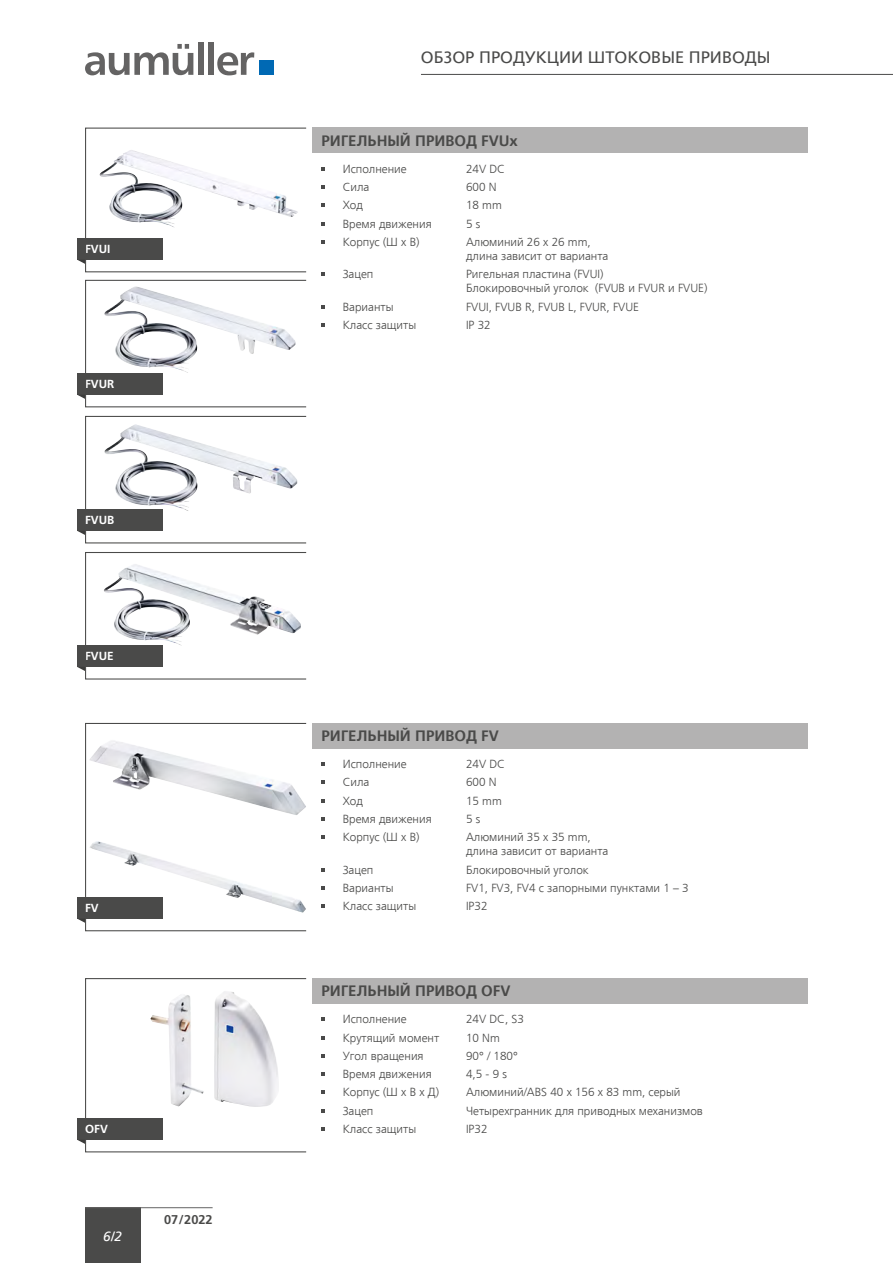
<style>
.page{position:relative;width:893px;height:1263px;background:#fff}
.page>*{position:absolute;margin:0;border:0;box-sizing:border-box;transform-origin:0 0}
.t1{font:16.5px "Frutiger LTCYR";color:#4a4a49}
.t2{font:700 15px "Frutiger LTCYR";color:#4a4a49}
.t3{font:italic 13.5px "Frutiger LT";color:#fff}
.t4{font:700 12.75px "Frutiger LT Std";color:#4a4a49}
.t5{font:300 11.7px/14.1px "Frutiger LTCYR";color:#4a4a49}
.t6{font:700 11.7px "Frutiger LT Std";color:#fff}
</style>
<div class="page">
<hr style="left:421px;top:74px;width:472px;height:1px;background:#4a4a49">
<svg style="left:85px;top:44px;width:108px;height:31px"></svg>
<div style="left:198px;top:43px;width:6px;height:32px;background:#646363"></div>
<div style="left:208px;top:43px;width:6px;height:32px;background:#646363"></div>
<svg style="left:217px;top:52px;width:37px;height:23px"></svg>
<div style="left:259px;top:60px;width:15px;height:15px;background:#0069b4"></div>
<div style="left:85px;top:1208px;width:55px;height:55px;background:#4a4a49"></div>
<hr style="left:85px;top:1207px;width:128px;height:1px;background:#646363">
<div style="left:313px;top:128px;width:495px;height:25px;background:#b3b2b2"></div>
<div style="left:313px;top:723px;width:495px;height:25px;background:#b3b2b2"></div>
<svg style="left:321px;top:167px;width:4px;height:4px"></svg>
<svg style="left:321px;top:185px;width:4px;height:4px"></svg>
<svg style="left:321px;top:203px;width:4px;height:4px"></svg>
<svg style="left:321px;top:222px;width:4px;height:3px"></svg>
<svg style="left:321px;top:240px;width:4px;height:4px"></svg>
<svg style="left:321px;top:272px;width:4px;height:4px"></svg>
<svg style="left:321px;top:305px;width:4px;height:3px"></svg>
<svg style="left:321px;top:323px;width:4px;height:4px"></svg>
<svg style="left:321px;top:762px;width:4px;height:4px"></svg>
<svg style="left:321px;top:780px;width:4px;height:4px"></svg>
<svg style="left:321px;top:799px;width:4px;height:3px"></svg>
<svg style="left:321px;top:817px;width:4px;height:4px"></svg>
<svg style="left:321px;top:835px;width:4px;height:4px"></svg>
<svg style="left:321px;top:868px;width:4px;height:3px"></svg>
<svg style="left:321px;top:886px;width:4px;height:4px"></svg>
<svg style="left:321px;top:904px;width:4px;height:4px"></svg>
<div style="left:313px;top:978px;width:495px;height:25px;background:#b3b2b2"></div>
<svg style="left:321px;top:1017px;width:4px;height:4px"></svg>
<svg style="left:321px;top:1036px;width:4px;height:3px"></svg>
<svg style="left:321px;top:1054px;width:4px;height:4px"></svg>
<svg style="left:321px;top:1072px;width:4px;height:4px"></svg>
<svg style="left:321px;top:1090px;width:4px;height:4px"></svg>
<svg style="left:321px;top:1109px;width:4px;height:3px"></svg>
<svg style="left:321px;top:1127px;width:4px;height:4px"></svg>
<img style="left:104px;top:286px;width:85px;height:87px">
<img style="left:104px;top:424px;width:85px;height:87px">
<svg style="left:162px;top:579px;width:139px;height:70px"></svg>
<img style="left:104px;top:564px;width:78px;height:81px">
<div style="left:85px;top:416px;width:222px;height:127px;border:1px solid #4a4a49"></div>
<div style="left:85px;top:723px;width:222px;height:208px;border:1px solid #4a4a49"></div>
<div style="left:85px;top:978px;width:222px;height:174px;border:1px solid #4a4a49"></div>
<div style="left:77px;top:1118px;width:85px;height:22px;background:#4a4a49"></div>
<svg style="left:78px;top:1140px;width:7px;height:4px"></svg>
<div style="left:77px;top:238px;width:85px;height:22px;background:#4a4a49"></div>
<svg style="left:78px;top:260px;width:7px;height:4px"></svg>
<div style="left:77px;top:897px;width:85px;height:21px;background:#4a4a49"></div>
<svg style="left:77px;top:918px;width:8px;height:5px"></svg>
<div style="left:85px;top:128px;width:222px;height:144px;border:1px solid #4a4a49"></div>
<div style="left:77px;top:509px;width:85px;height:22px;background:#4a4a49"></div>
<svg style="left:77px;top:531px;width:8px;height:4px"></svg>
<div style="left:77px;top:373px;width:85px;height:22px;background:#4a4a49"></div>
<svg style="left:78px;top:395px;width:7px;height:4px"></svg>
<div style="left:85px;top:280px;width:222px;height:127px;border:1px solid #4a4a49"></div>
<div style="left:77px;top:645px;width:85px;height:22px;background:#4a4a49"></div>
<svg style="left:77px;top:667px;width:8px;height:4px"></svg>
<div style="left:85px;top:552px;width:222px;height:127px;border:1px solid #4a4a49"></div>
<img style="left:100px;top:150px;width:75px;height:77px">
<img style="left:150px;top:991px;width:128px;height:116px">
<img style="left:90px;top:841px;width:216px;height:71px">
<img style="left:89px;top:739px;width:217px;height:76px">
<p class="t6" style="left:85px;top:242px;width:27px">FVUI</p>
<p class="t6" style="left:85px;top:377px;width:31px">FVUR</p>
<p class="t6" style="left:85px;top:513px;width:31px">FVUB</p>
<p class="t6" style="left:85px;top:649px;width:30px">FVUE</p>
<p class="t6" style="left:85px;top:901px;width:15px">FV</p>
<h1 class="t1" style="left:421px;top:49px;width:351px">ОБЗОР ПРОДУКЦИИ ШТОКОВЫЕ ПРИВОДЫ</h1>
<p class="t2" style="left:321px;top:132px;width:198px">РИГЕЛЬНЫЙ ПРИВОД FVUx</p>
<p class="t5" style="left:343px;top:162px;width:65px">Исполнение</p>
<p class="t5" style="left:466px;top:162px;width:41px">24V DC</p>
<p class="t5" style="left:343px;top:180px;width:28px">Сила</p>
<p class="t5" style="left:466px;top:180px;width:32px">600 N</p>
<p class="t5" style="left:343px;top:198px;width:22px">Ход</p>
<p class="t5" style="left:466px;top:198px;width:37px">18 mm</p>
<p class="t5" style="left:343px;top:217px;width:90px">Время движения</p>
<p class="t5" style="left:466px;top:217px;width:16px">5 s</p>
<p class="t5" style="left:343px;top:235px;width:78px">Корпус (Ш x В)</p>
<p class="t5" style="left:466px;top:235px;width:144px">Алюминий 26 x 26 mm, длина зависит от варианта</p>
<p class="t5" style="left:343px;top:267px;width:32px">Зацеп</p>
<p class="t5" style="left:466px;top:267px;width:243px">Ригельная пластина (FVUI)<br>Блокировочный уголок (FVUB и FVUR и FVUE)</p>
<p class="t5" style="left:343px;top:300px;width:52px">Варианты</p>
<p class="t5" style="left:466px;top:300px;width:174px">FVUI, FVUB R, FVUB L, FVUR, FVUE</p>
<p class="t5" style="left:343px;top:318px;width:75px">Класс защиты</p>
<p class="t5" style="left:466px;top:318px;width:26px">IP 32</p>
<p class="t2" style="left:321px;top:728px;width:179px">РИГЕЛЬНЫЙ ПРИВОД FV</p>
<p class="t5" style="left:343px;top:757px;width:65px">Исполнение</p>
<p class="t5" style="left:466px;top:757px;width:41px">24V DC</p>
<p class="t5" style="left:343px;top:775px;width:28px">Сила</p>
<p class="t5" style="left:466px;top:775px;width:32px">600 N</p>
<p class="t5" style="left:343px;top:794px;width:22px">Ход</p>
<p class="t5" style="left:466px;top:794px;width:37px">15 mm</p>
<p class="t5" style="left:343px;top:812px;width:90px">Время движения</p>
<p class="t5" style="left:466px;top:812px;width:16px">5 s</p>
<p class="t5" style="left:343px;top:830px;width:78px">Корпус (Ш x В)</p>
<p class="t5" style="left:466px;top:830px;width:144px">Алюминий 35 x 35 mm, длина зависит от варианта</p>
<p class="t5" style="left:343px;top:863px;width:32px">Зацеп</p>
<p class="t5" style="left:466px;top:863px;width:124px">Блокировочный уголок</p>
<p class="t5" style="left:343px;top:881px;width:52px">Варианты</p>
<p class="t5" style="left:466px;top:881px;width:224px">FV1, FV3, FV4 с запорными пунктами 1 – 3</p>
<p class="t5" style="left:343px;top:899px;width:75px">Класс защиты</p>
<p class="t5" style="left:466px;top:899px;width:23px">IP32</p>
<p class="t2" style="left:321px;top:983px;width:190px">РИГЕЛЬНЫЙ ПРИВОД OFV</p>
<p class="t5" style="left:343px;top:1012px;width:65px">Исполнение</p>
<p class="t5" style="left:466px;top:1012px;width:59px">24V DC, S3</p>
<p class="t5" style="left:343px;top:1031px;width:98px">Крутящий момент</p>
<p class="t5" style="left:466px;top:1031px;width:35px">10 Nm</p>
<p class="t5" style="left:343px;top:1049px;width:82px">Угол вращения</p>
<p class="t5" style="left:466px;top:1049px;width:53px">90° / 180°</p>
<p class="t5" style="left:343px;top:1067px;width:90px">Время движения</p>
<p class="t5" style="left:466px;top:1067px;width:42px">4,5 - 9 s</p>
<p class="t5" style="left:343px;top:1085px;width:98px">Корпус (Ш x В x Д)</p>
<p class="t5" style="left:466px;top:1085px;width:216px">Алюминий/ABS 40 x 156 x 83 mm, серый</p>
<p class="t5" style="left:343px;top:1104px;width:32px">Зацеп</p>
<p class="t5" style="left:466px;top:1104px;width:238px">Четырехгранник для приводных механизмов</p>
<p class="t6" style="left:85px;top:1122px;width:24px">OFV</p>
<p class="t5" style="left:343px;top:1122px;width:75px">Класс защиты</p>
<p class="t5" style="left:466px;top:1122px;width:23px">IP32</p>
<p class="t3" style="left:103px;top:1229px;width:20px">6/2</p>
<p class="t4" style="left:164px;top:1212px;width:50px">07/2022</p>
</div>
